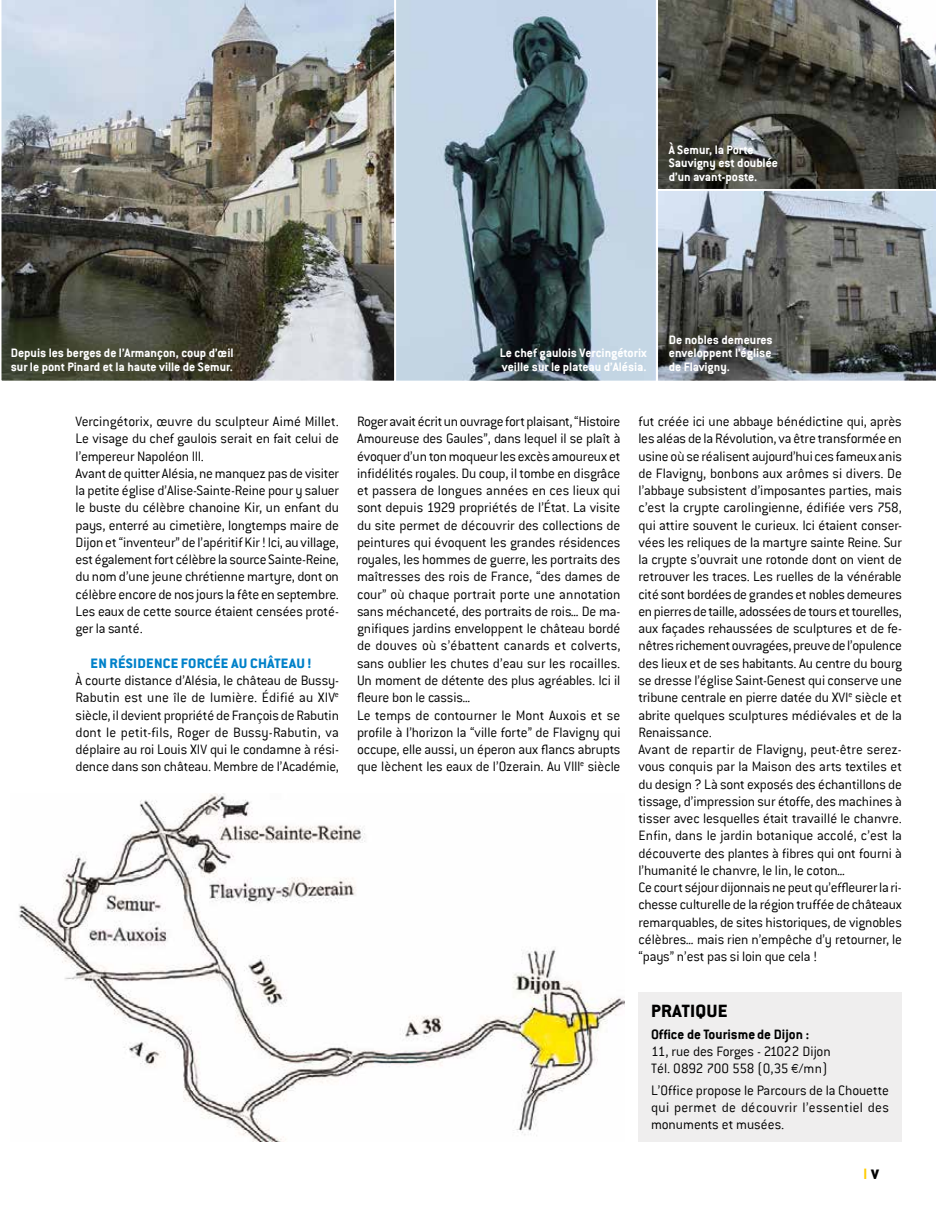
<style>
.page{position:relative;width:936px;height:1212px;background:#fff}
.page>*{position:absolute;margin:0;border:0;box-sizing:border-box;transform-origin:0 0}
.t1{font:700 19.5px "Conduit ITC Extra";letter-spacing:.015em;color:#000}
.t2{font:700 16.5px "Conduit ITC";color:#fc0}
.t3{font:300 15px/17.2px "Conduit ITC";letter-spacing:-.01em;color:#000}
.t4{font:700 15px "Conduit ITC Extra";letter-spacing:.015em;color:#0081c9}
.t5{font:700 15px "Conduit ITC";color:#000}
.t6{font:700 13.5px/13.5px "Conduit ITC";color:#fff}
.s1{font-family:"Conduit ITC Black";font-weight:400;font-size:15px;color:#000}
</style>
<div class="page">
<svg style="left:658px;top:190px;width:277px;height:191px;background:#777b7d"></svg>
<img style="left:1px;top:0;width:393px;height:381px">
<div style="left:638px;top:992px;width:263px;height:150px;background:#efeeee"></div>
<img style="left:18px;top:793px;width:606px;height:349px">
<svg style="left:658px;top:0;width:277px;height:189px;background:#505049"></svg>
<svg style="left:394px;top:0;width:262px;height:381px;background:#8c9fab"></svg>
<p class="t6" style="left:668px;top:142px;width:111px">À Semur, la Porte<br>Sauvigny est doublée d’un avant-poste.</p>
<p class="t6" style="left:11px;top:346px;width:224px">Depuis les berges de l’Armançon, coup d’œil sur le pont Pinard et la haute ville de Semur.</p>
<p class="t6" style="left:500px;top:346px;width:148px">Le chef gaulois Vercingétorix veille sur le plateau d’Alésia.</p>
<p class="t6" style="left:668px;top:332px;width:105px;text-align:justify">De nobles demeures enveloppent l’église de Flavigny.</p>
<p class="t3" style="left:75px;top:413px;width:265px">Vercingétorix, œuvre du sculpteur Aimé Millet.<br>Le visage du chef gaulois serait en fait celui de l’empereur Napoléon III.<br>Avant de quitter Alésia, ne manquez pas de visiter la petite église d’Alise-Sainte-Reine pour y saluer le buste du célèbre chanoine Kir, un enfant du pays, enterré au cimetière, longtemps maire de Dijon et “inventeur” de l’apéritif Kir ! Ici, au village, est également fort célèbre la source Sainte-Reine, du nom d’une jeune chrétienne martyre, dont on célèbre encore de nos jours la fête en septembre.<br>Les eaux de cette source étaient censées proté&shy;ger la santé.</p>
<p class="t4" style="left:91px;top:654px;width:222px">EN RÉSIDENCE FORCÉE AU CHÂTEAU !</p>
<p class="t3" style="left:75px;top:672px;width:265px;text-align:justify">À courte distance d’Alésia, le château de Bussy-Rabutin est une île de lumière. Édifié au XIV<sup>e </sup>siècle, il devient propriété de François de Rabutin dont le petit-fils, Roger de Bussy-Rabutin, va déplaire au roi Louis XIV qui le condamne à rési&shy;dence dans son château. Membre de l’Académie,</p>
<p class="t3" style="left:357px;top:413px;width:265px">Roger avait écrit un ouvrage fort plaisant, “Histoire Amoureuse des Gaules”, dans lequel il se plaît à évoquer d’un ton moqueur les excès amoureux et infidélités royales. Du coup, il tombe en disgrâce et passera de longues années en ces lieux qui sont depuis 1929 propriétés de l’État. La visite du site permet de découvrir des collections de peintures qui évoquent les grandes résidences royales, les hommes de guerre, les portraits des maîtresses des rois de France, “des dames de cour” où chaque portrait porte une annotation sans méchanceté, des portraits de rois… De ma&shy;gnifiques jardins enveloppent le château bordé de douves où s’ébattent canards et colverts, sans oublier les chutes d’eau sur les rocailles.<br>Un moment de détente des plus agréables. Ici il fleure bon le cassis…<br>Le temps de contourner le Mont Auxois et se profile à l’horizon la “ville forte” de Flavigny qui occupe, elle aussi, un éperon aux flancs abrupts que lèchent les eaux de l’Ozerain. Au VIII<sup>e</sup> siècle</p>
<p class="t3" style="left:638px;top:413px;width:265px">fut créée ici une abbaye bénédictine qui, après les aléas de la Révolution, va être transformée en usine où se réalisent aujourd’hui ces fameux anis de Flavigny, bonbons aux arômes si divers. De l’abbaye subsistent d’imposantes parties, mais c’est la crypte carolingienne, édifiée vers 758, qui attire souvent le curieux. Ici étaient conser&shy;vées les reliques de la martyre sainte Reine. Sur la crypte s’ouvrait une rotonde dont on vient de retrouver les traces. Les ruelles de la vénérable cité sont bordées de grandes et nobles demeures en pierres de taille, adossées de tours et tourelles, aux façades rehaussées de sculptures et de fe&shy;nêtres richement ouvragées, preuve de l’opulence des lieux et de ses habitants. Au centre du bourg se dresse l’église Saint-Genest qui conserve une tribune centrale en pierre datée du XVI<sup>e</sup> siècle et abrite quelques sculptures médiévales et de la Renaissance.<br>Avant de repartir de Flavigny, peut-être serez&shy;vous conquis par la Maison des arts textiles et du design ? Là sont exposés des échantillons de tissage, d’impression sur étoffe, des machines à tisser avec lesquelles était travaillé le chanvre.<br>Enfin, dans le jardin botanique accolé, c’est la découverte des plantes à fibres qui ont fourni à l’humanité le chanvre, le lin, le coton…<br>Ce court séjour dijonnais ne peut qu’effleurer la ri&shy;chesse culturelle de la région truffée de châteaux remarquables, de sites historiques, de vignobles célèbres… mais rien n’empêche d’y retourner, le “pays” n’est pas si loin que cela !</p>
<h1 class="t1" style="left:651px;top:999px;width:78px">PRATIQUE</h1>
<p class="t5" style="left:651px;top:1025px;width:159px">Office de Tourisme de Dijon :</p>
<p class="t3" style="left:651px;top:1043px;width:181px">11, rue des Forges - 21022 Dijon<br>Tél. 0892 700 558 (0,35 €/mn)</p>
<p class="t3" style="left:651px;top:1081px;width:239px;text-align:justify">L’Office propose le Parcours de la Chouette qui permet de découvrir l’essentiel des monuments et musées.</p>
<p class="t2" style="left:863px;top:1164px;width:17px">l <span class="s1">V</span></p>
</div>
